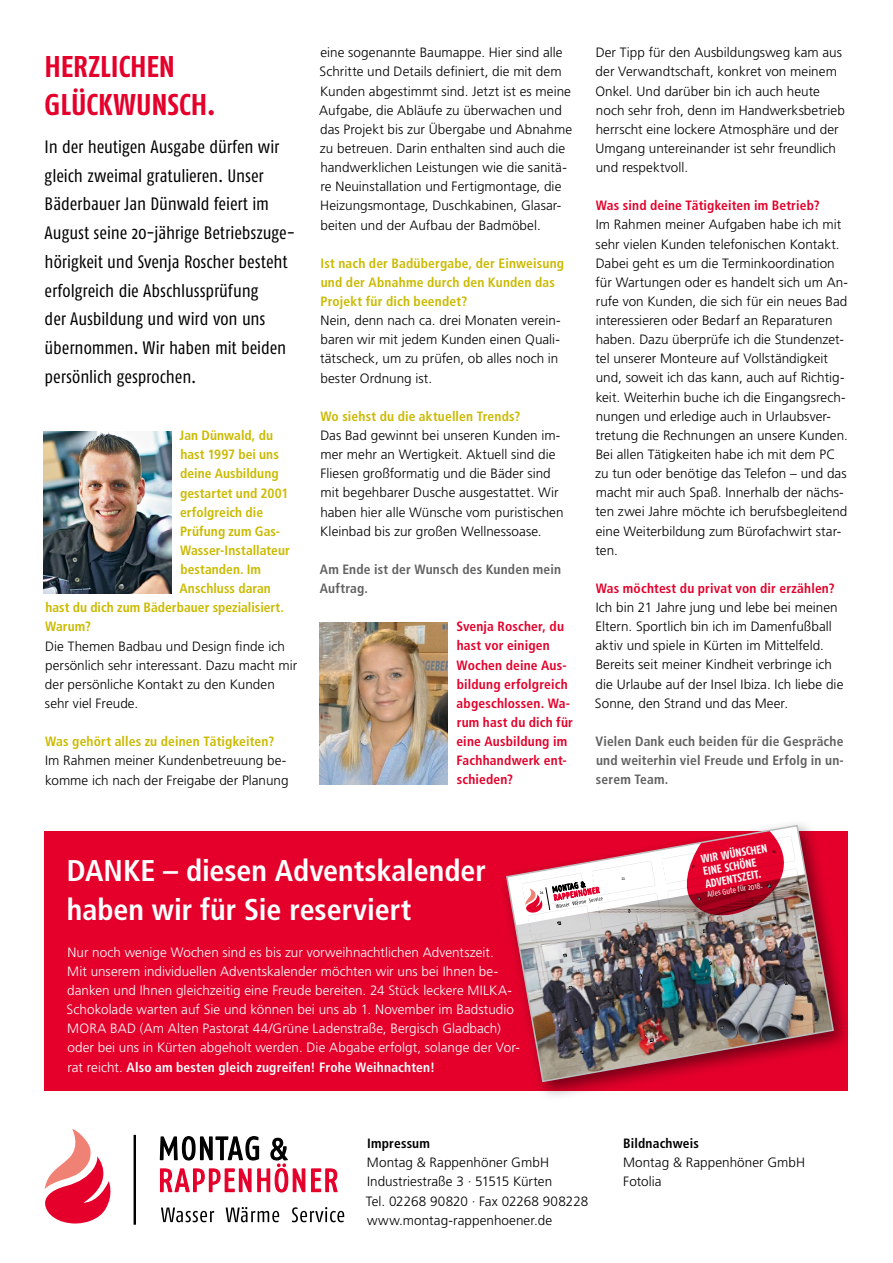
<style>
.page{position:relative;width:893px;height:1263px;background:#fff}
.page>*{position:absolute;margin:0;border:0;box-sizing:border-box;transform-origin:0 0}
.t1{font:700 condensed 30px/38.2px "Frutiger LT";color:#fff}
.t2{font:700 30px/38.2px "Fago Co";letter-spacing:-.005em;color:#e4002b}
.t3{font:18px/28.7px "Fago Co";letter-spacing:-.005em;color:#000}
.t4{font:300 13.5px/19.2px "Frutiger LT";letter-spacing:.005em;color:#000}
.t5{font:300 13.5px/19.2px "Frutiger LT";letter-spacing:.005em;color:#fff}
.t6{font:700 condensed 13.5px/19.2px "Frutiger LT";letter-spacing:.005em;color:#cbba00}
.t7{font:700 condensed 13.5px/19.2px "Frutiger LT";letter-spacing:.015em;color:#e4002b}
.t8{font:700 condensed 13.5px/19.2px "Frutiger LT";letter-spacing:.01em;color:#626261}
.t9{font:700 condensed 13.5px "Frutiger LT";letter-spacing:.015em;color:#000}
.t10{font:700 11.55px/12.3px "Fago Co";color:#fff}
.t11{font:8.1px "Fago Co";color:#fff}
.s1{font-weight:700;font-stretch:condensed}
</style>
<div class="page">
<svg style="left:161px;top:1207px;width:53px;height:15px"></svg>
<svg style="left:226px;top:1207px;width:53px;height:15px"></svg>
<svg style="left:292px;top:1207px;width:52px;height:15px"></svg>
<hr style="left:134px;top:1135px;width:2px;height:90px;background:#000">
<svg style="left:45px;top:1129px;width:66px;height:94px"></svg>
<svg style="left:159px;top:1136px;width:179px;height:57px"></svg>
<div style="left:45px;top:831px;width:803px;height:260px;background:#e4002b"></div>
<div style="left:499px;top:817px;width:354px;height:284px;background:#000;opacity:.5"></div>
<svg style="left:505px;top:824px;width:330px;height:259px"></svg>
<img style="left:44px;top:431px;width:127px;height:162px">
<img style="left:320px;top:623px;width:128px;height:161px">
<img style="left:522px;top:828px;width:302px;height:242px">
<h1 class="t2" style="left:45px;top:47px;width:173px">HERZLICHEN<br>GLÜCKWUNSCH.</h1>
<p class="t3" style="left:45px;top:132px;width:252px">In der heutigen Ausgabe dürfen wir gleich zweimal gratulieren. Unser Bäderbauer Jan Dünwald feiert im August seine 20-jährige Betriebszuge&shy;hörigkeit und Svenja Roscher besteht erfolgreich die Abschlussprüfung<br>der Ausbildung und wird von uns übernommen. Wir haben mit beiden persönlich gesprochen.</p>
<p class="t6" style="left:180px;top:426px;width:95px">Jan Dünwald, du</p>
<p class="t6" style="left:180px;top:445px;width:100px">hast 1997 bei uns</p>
<p class="t6" style="left:180px;top:464px;width:100px">deine Ausbildung</p>
<p class="t6" style="left:180px;top:483px;width:110px">gestartet und 2001</p>
<p class="t6" style="left:180px;top:502px;width:84px">erfolgreich die</p>
<p class="t6" style="left:180px;top:521px;width:101px">Prüfung zum Gas-</p>
<p class="t6" style="left:180px;top:541px;width:111px">Wasser-Installateur</p>
<p class="t6" style="left:180px;top:560px;width:82px">bestanden. Im</p>
<p class="t6" style="left:179px;top:579px;width:93px">Anschluss daran</p>
<p class="t6" style="left:45px;top:598px;width:240px">hast du dich zum Bäderbauer spezialisiert.</p>
<p class="t6" style="left:45px;top:617px;width:47px">Warum?</p>
<p class="t4" style="left:45px;top:636px;width:254px">Die Themen Badbau und Design finde ich persönlich sehr interessant. Dazu macht mir der persönliche Kontakt zu den Kunden sehr viel Freude.</p>
<p class="t6" style="left:45px;top:732px;width:231px">Was gehört alles zu deinen Tätigkeiten?</p>
<p class="t4" style="left:45px;top:751px;width:245px">Im Rahmen meiner Kundenbetreuung be&shy;komme ich nach der Freigabe der Planung</p>
<p class="t4" style="left:319px;top:43px;width:254px">eine sogenannte Baumappe. Hier sind alle Schritte und Details definiert, die mit dem Kunden abgestimmt sind. Jetzt ist es meine Aufgabe, die Abläufe zu überwachen und das Projekt bis zur Übergabe und Abnahme zu betreuen. Darin enthalten sind auch die handwerklichen Leistungen wie die sanitä&shy;re Neuinstallation und Fertigmontage, die Heizungsmontage, Duschkabinen, Glasar&shy;beiten und der Aufbau der Badmöbel.</p>
<p class="t6" style="left:320px;top:254px;width:245px">Ist nach der Badübergabe, der Einweisung und der Abnahme durch den Kunden das<br>Projekt für dich beendet?</p>
<p class="t4" style="left:320px;top:311px;width:242px">Nein, denn nach ca. drei Monaten verein&shy;baren wir mit jedem Kunden einen Quali&shy;tätscheck, um zu prüfen, ob alles noch in bester Ordnung ist.</p>
<p class="t6" style="left:320px;top:407px;width:202px">Wo siehst du die aktuellen Trends?</p>
<p class="t4" style="left:320px;top:426px;width:245px">Das Bad gewinnt bei unseren Kunden im&shy;mer mehr an Wertigkeit. Aktuell sind die Fliesen großformatig und die Bäder sind mit begehbarer Dusche ausgestattet. Wir haben hier alle Wünsche vom puristischen Kleinbad bis zur großen Wellnessoase.</p>
<p class="t8" style="left:320px;top:560px;width:243px">Am Ende ist der Wunsch des Kunden mein<br>Auftrag.</p>
<p class="t7" style="left:456px;top:617px;width:118px">Svenja Roscher, du hast vor einigen<br>Wochen deine Aus&shy;bildung erfolgreich abgeschlossen. Wa&shy;rum hast du dich für eine Ausbildung im<br>Fachhandwerk ent&shy;schieden?</p>
<h1 class="t1" style="left:67px;top:852px;width:421px">DANKE – diesen Adventskalender haben wir für Sie reserviert</h1>
<p class="t5" style="left:67px;top:943px;width:455px">Nur noch wenige Wochen sind es bis zur vorweihnachtlichen Adventszeit.<br>Mit unserem individuellen Adventskalender möchten wir uns bei Ihnen be&shy;danken und Ihnen gleichzeitig eine Freude bereiten. 24 Stück leckere MILKA-Schokolade warten auf Sie und können bei uns ab 1. November im Badstudio MORA BAD (Am Alten Pastorat 44/Grüne Ladenstraße, Bergisch Gladbach) oder bei uns in Kürten abgeholt werden. Die Abgabe erfolgt, solange der Vor&shy;rat reicht. <span class="s1">Also am besten gleich zugreifen! Frohe Weihnachten!</span></p>
<p class="t4" style="left:595px;top:43px;width:251px">Der Tipp für den Ausbildungsweg kam aus der Verwandtschaft, konkret von meinem Onkel. Und darüber bin ich auch heute noch sehr froh, denn im Handwerksbetrieb herrscht eine lockere Atmosphäre und der Umgang untereinander ist sehr freundlich und respektvoll.</p>
<p class="t7" style="left:596px;top:196px;width:225px">Was sind deine Tätigkeiten im Betrieb?</p>
<p class="t4" style="left:595px;top:215px;width:254px">Im Rahmen meiner Aufgaben habe ich mit sehr vielen Kunden telefonischen Kontakt.<br>Dabei geht es um die Terminkoordination für Wartungen oder es handelt sich um An&shy;rufe von Kunden, die sich für ein neues Bad interessieren oder Bedarf an Reparaturen haben. Dazu überprüfe ich die Stundenzet&shy;tel unserer Monteure auf Vollständigkeit und, soweit ich das kann, auch auf Richtig&shy;keit. Weiterhin buche ich die Eingangsrech&shy;nungen und erledige auch in Urlaubsver&shy;tretung die Rechnungen an unsere Kunden.<br>Bei allen Tätigkeiten habe ich mit dem PC zu tun oder benötige das Telefon – und das macht mir auch Spaß. Innerhalb der nächs&shy;ten zwei Jahre möchte ich berufsbegleitend eine Weiterbildung zum Bürofachwirt star&shy;ten.</p>
<p class="t7" style="left:596px;top:579px;width:241px">Was möchtest du privat von dir erzählen?</p>
<p class="t4" style="left:595px;top:598px;width:250px">Ich bin 21 Jahre jung und lebe bei meinen Eltern. Sportlich bin ich im Damenfußball aktiv und spiele in Kürten im Mittelfeld.<br>Bereits seit meiner Kindheit verbringe ich die Urlaube auf der Insel Ibiza. Ich liebe die Sonne, den Strand und das Meer.</p>
<p class="t8" style="left:595px;top:732px;width:250px;text-align:justify">Vielen Dank euch beiden für die Gespräche und weiterhin viel Freude und Erfolg in un&shy;serem Team.</p>
<p class="t10" style="left:700px;top:853px;width:69px;rotate:-10deg">WIR WÜNSCHEN<br>EINE SCHÖNE<br>ADVENTSZEIT.</p>
<p class="t11" style="left:706px;top:890px;width:58px;rotate:-10deg">Alles Gute für 2018.</p>
<p class="t9" style="left:367px;top:1135px;width:65px">Impressum</p>
<p class="t4" style="left:366px;top:1153px;width:224px">Montag &amp; Rappenhöner GmbH<br>Industriestraße 3 · 51515 Kürten<br>Tel. 02268 90820 · Fax 02268 908228 www.montag-rappenhoener.de</p>
<p class="t9" style="left:623px;top:1135px;width:77px">Bildnachweis</p>
<p class="t4" style="left:623px;top:1153px;width:184px">Montag &amp; Rappenhöner GmbH<br>Fotolia</p>
</div>
